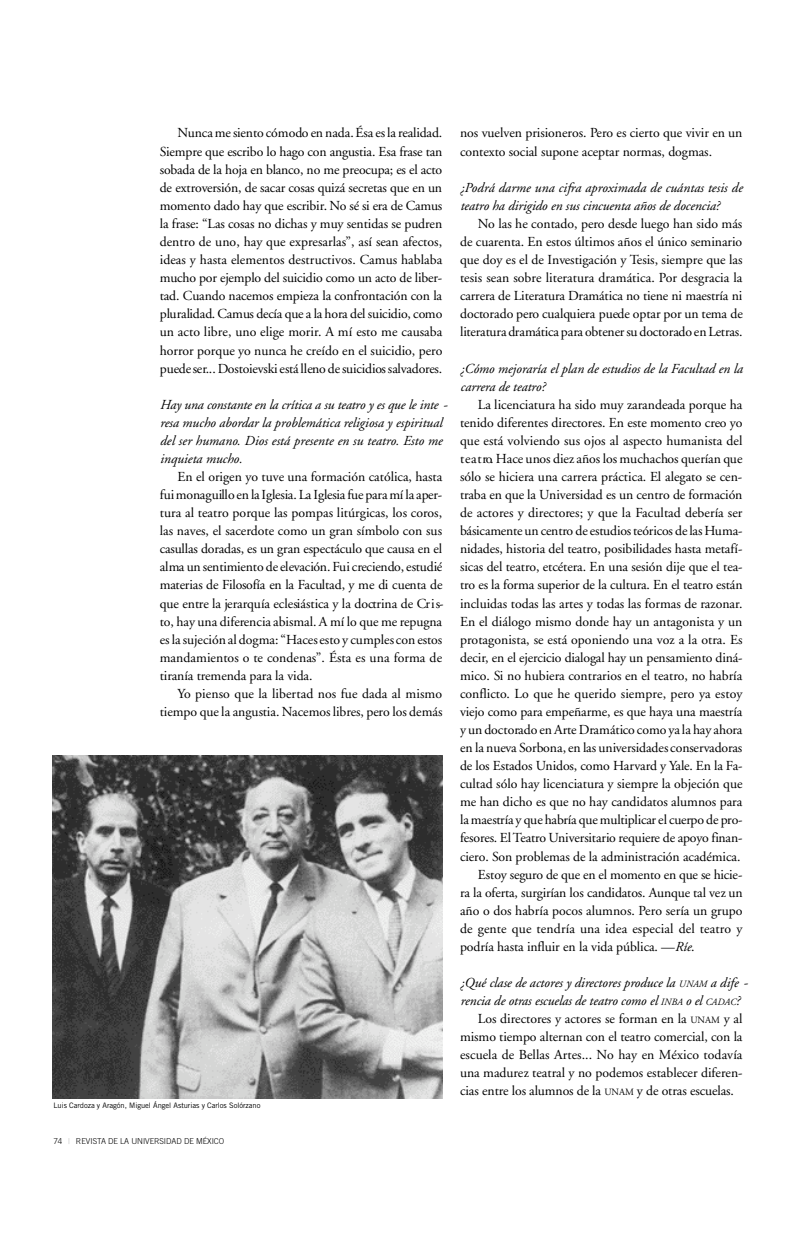
<style>
.page{position:relative;width:798px;height:1241px;background:#fff}
.page>*{position:absolute;margin:0;border:0;box-sizing:border-box;transform-origin:0 0}
.t1{font:13.75px/18px "Adobe Garamond";color:#000;text-align:justify}
.t2{font:italic 13.75px/18.1px "Adobe Garamond";letter-spacing:-.005em;color:#000}
.t3{font:300 8.12px "Trade Gothic";letter-spacing:-.01em;color:#000}
.t4{font:7.5px "Trade Gothic";letter-spacing:-.005em;color:#000}
.s1{font-weight:400;color:#bfbfbf}
.s2{font-style:italic}
.s3{font-size:9.62px}
</style>
<div class="page">
<img style="left:52px;top:755px;width:390px;height:342px">
<p class="t1" style="left:160px;top:125px;width:284px;text-indent:18px">Nunca mesiento cómodo en nada. Ésa esla re a lid a d .<br>Siempre que escribo lo hago con angustia. Esa frase tan sobada de la hoja en blanco, no me preocupa; es el acto de extroversión, de sacar cosas quizá secretas que en un momento dado hay que escribir. No sé si era de Camus la frase: “Las cosas no dichas y muy sentidas se pudren dentro de uno, hay que expresarlas”, así sean afectos, ideas y hasta elementos destructivos. Camus hablaba mucho por ejemplo del suicidio como un acto de liber&shy;tad. Cuando nacemos empieza la confrontación con la pluralidad. Camus decía que a la hora del suicidio, como un acto libre, uno elige morir. A mí esto me causaba horror porque yo nunca he creído en el suicidio, pero puedeser... Dostoievskiestá lleno desuicidiossalva d o res.</p>
<p class="t2" style="left:160px;top:396px;width:289px">Hay una constante en la crítica a su teatro y es que le inte - resa mucho abordar la problemática religiosa y espiritual del ser humano. Dios está presente en su teatro. Esto me inquieta mucho.</p>
<p class="t1" style="left:160px;top:469px;width:285px;text-indent:18px">En el origen yo tuve una formación católica, hasta fuimonaguillo en la Iglesia.La Iglesia fue para mí la aper&shy;tura al teatro porque las pompas litúrgicas, los coros, las naves, el sacerdote como un gran símbolo con sus casullas doradas, es un gran espectáculo que causa en el alma un sentimiento de elevación. Fui creciendo, estudié materias de Filosofía en la Facultad, y me di cuenta de que entre la jerarquía eclesiástica y la doctrina de Cr i s&shy;to, hay una diferencia abismal. A mí lo que me re p u g n a es la sujeción al dogma: “Hacesesto y cumples con estos mandamientos o te condenas”. Ésta es una forma de tiranía tremenda para la vida.</p>
<p class="t1" style="left:160px;top:685px;width:284px;text-align:right">Yo pienso que la libertad nos fue dada al mismo tiempo que la angustia. Nacemos libres, pero los demás</p>
<p class="t4" style="left:53px;top:1102px;width:208px">Luis Cardoza y Aragón, Miguel Ángel Asturias y Carlos Solórzano</p>
<p class="t3" style="left:53px;top:1137px;width:172px">74 <span class="s1">|</span> REVISTA DE LA UNIVERSIDAD DE MÉXICO</p>
<p class="t1" style="left:460px;top:125px;width:284px">nos vuelven prisioneros. Pero es cierto que vivir en un contexto social supone aceptar normas, dogmas.</p>
<p class="t2" style="left:460px;top:180px;width:284px">¿Podrá darme una cifra aproximada de cuántas tesis de teatro ha dirigido en sus cincuenta años de docencia?</p>
<p class="t1" style="left:460px;top:216px;width:284px;text-indent:18px">No las he contado, pero desde luego han sido más de cuarenta. En estos últimos años el único seminario que doy es el de Investigación y Tesis, siempre que las tesis sean sobre literatura dramática. Por desgracia la carrera de Literatura Dramática no tiene ni maestría ni doctorado pero cualquiera puede optar por un tema de literatura dramática para obtener su doctorado enLetras.</p>
<p class="t2" style="left:460px;top:360px;width:284px">¿Cómo mejoraría el plan de estudios de la Facultad en la carrera de teatro?</p>
<p class="t1" style="left:477px;top:396px;width:266px">La licenciatura ha sido muy zarandeada porque ha</p>
<p class="t1" style="left:460px;top:415px;width:284px">tenido diferentes directores. En este momento creo yo</p>
<p class="t1" style="left:460px;top:433px;width:284px">que está volviendo sus ojos al aspecto humanista del</p>
<p class="t1" style="left:460px;top:451px;width:284px">t e a t ro. Hace unos diez años los muchachos querían que</p>
<p class="t1" style="left:460px;top:469px;width:284px">sólo se hiciera una carrera práctica. El alegato se cen-</p>
<p class="t1" style="left:460px;top:487px;width:284px">traba en que la Universidad es un centro de formación</p>
<p class="t1" style="left:460px;top:505px;width:284px">de actores y directores; y que la Facultad debería ser</p>
<p class="t1" style="left:460px;top:523px;width:284px">básicamente un centro de estudios teóricos delas Huma-</p>
<p class="t1" style="left:460px;top:541px;width:284px">nidades, historia del teatro, posibilidades hasta metafí-</p>
<p class="t1" style="left:460px;top:559px;width:284px">sicas del teatro, etcétera. En una sesión dije que el tea-</p>
<p class="t1" style="left:460px;top:577px;width:284px">tro es la forma superior de la cultura. En el teatro están</p>
<p class="t1" style="left:460px;top:595px;width:284px">incluidas todas las artes y todas las formas de razonar.</p>
<p class="t1" style="left:460px;top:613px;width:284px">En el diálogo mismo donde hay un antagonista y un</p>
<p class="t1" style="left:460px;top:631px;width:284px">protagonista, se está oponiendo una voz a la otra. Es</p>
<p class="t1" style="left:460px;top:649px;width:284px">decir, en el ejercicio dialogal hay un pensamiento diná-</p>
<p class="t1" style="left:460px;top:667px;width:284px">mico. Si no hubiera contrarios en el teatro, no habría</p>
<p class="t1" style="left:460px;top:685px;width:284px">conflicto. Lo que he querido siempre, pero ya estoy</p>
<p class="t1" style="left:460px;top:703px;width:284px">viejo como para empeñarme, es que haya una maestría</p>
<p class="t1" style="left:460px;top:721px;width:284px">y un doctorado en Arte Dramático como ya la hay ahora</p>
<p class="t1" style="left:460px;top:739px;width:284px">en la nueva Sorbona, en las universidades conserva d o ra s</p>
<p class="t1" style="left:460px;top:757px;width:284px">de los Estados Unidos, como Harvard y Yale. En la Fa-</p>
<p class="t1" style="left:460px;top:776px;width:284px">cultad sólo hay licenciatura y siempre la objeción que</p>
<p class="t1" style="left:460px;top:794px;width:284px">me han dicho es que no hay candidatos alumnos para</p>
<p class="t1" style="left:460px;top:812px;width:284px">lamaestría y que habría quemultiplicar el cuerpo de pro-</p>
<p class="t1" style="left:460px;top:830px;width:284px">fe so res. El Te a tro Un iversitario re q u ie re de apoyo finan-</p>
<p class="t1" style="left:460px;top:848px;width:282px">ciero. Son problemas de la administración académica.</p>
<p class="t1" style="left:477px;top:866px;width:266px">Estoy seguro de que en el momento en que se hicie-</p>
<p class="t1" style="left:460px;top:884px;width:284px">ra la oferta, surgirían los candidatos. Aunque tal vez un</p>
<p class="t1" style="left:460px;top:902px;width:284px">año o dos habría pocos alumnos. Pero sería un grupo</p>
<p class="t1" style="left:460px;top:920px;width:284px">de gente que tendría una idea especial del teatro y</p>
<p class="t1" style="left:460px;top:938px;width:236px">podría hasta influir en la vida pública. —<span class="s2">Ríe</span>.</p>
<p class="t2" style="left:460px;top:974px;width:289px">¿Qué clase de actores y directores produce la <span class="s3">UNAM</span> a dife -</p>
<p class="t2" style="left:460px;top:992px;width:281px">rencia de otras escuelas de teatro como el <span class="s3">INBA</span> o el <span class="s3">CADAC</span>?</p>
<p class="t1" style="left:477px;top:1010px;width:266px">Los directores y actores se forman en la <span class="s3">UNAM</span> y al</p>
<p class="t1" style="left:460px;top:1029px;width:284px">mismo tiempo alternan con el teatro comercial, con la</p>
<p class="t1" style="left:460px;top:1047px;width:284px">escuela de Bellas Artes... No hay en México todavía</p>
<p class="t1" style="left:460px;top:1065px;width:284px">una madurez teatral y no podemos establecer diferen-</p>
<p class="t1" style="left:460px;top:1083px;width:275px">cias entre los alumnos de la <span class="s3">UNAM</span> y de otras escuelas.</p>
</div>
